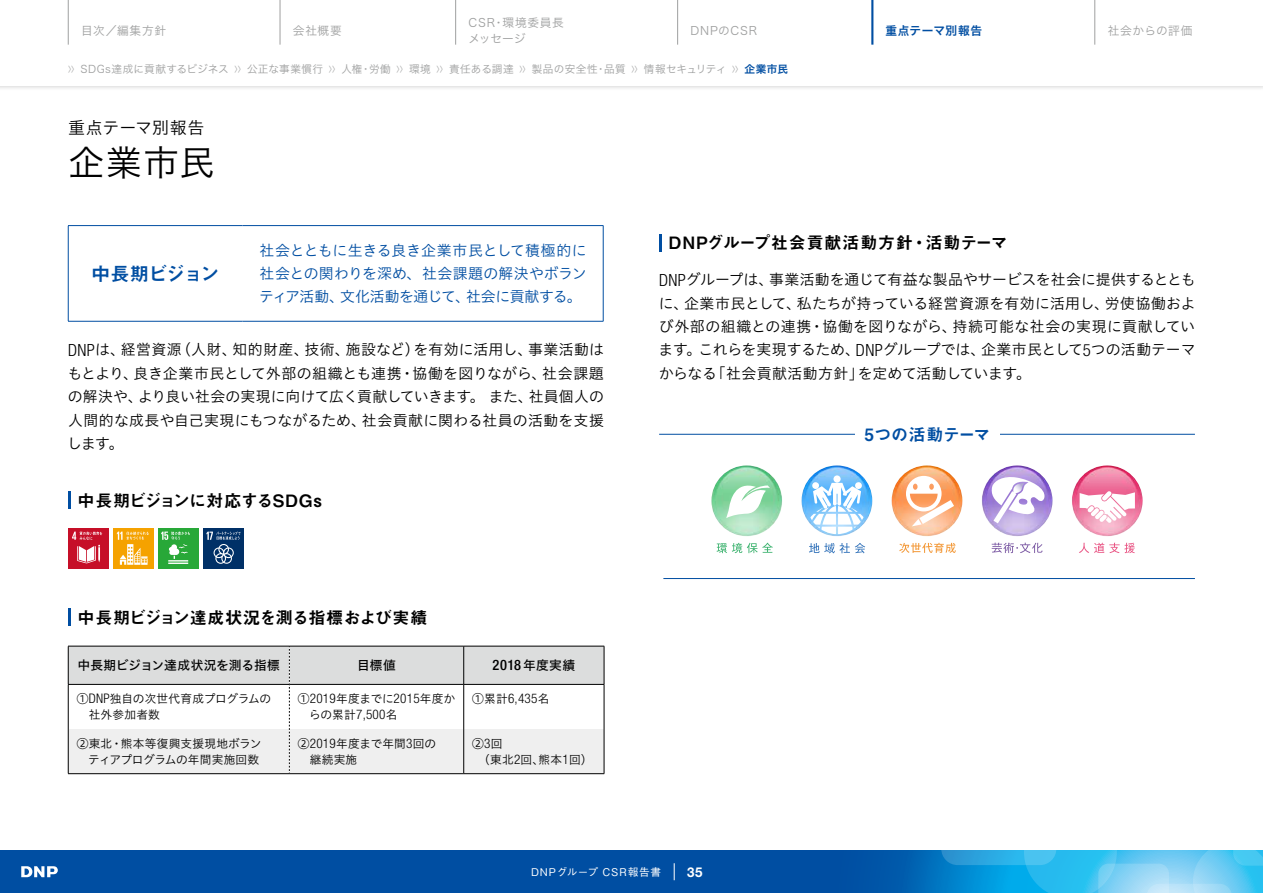
<style>
.page{position:relative;width:1263px;height:893px;background:#fff}
.page>*{position:absolute;margin:0;border:0;box-sizing:border-box;transform-origin:0 0}
.t1{font:36.15px "Hiragino UD Sans Std N W3";color:#000}
.t2{font:19.2px "Midashi Go Pr 6 MB31";letter-spacing:-.05em;color:#004ea2}
.t3{font:16.95px "Midashi Go Pr 6 MB31";letter-spacing:-.04em;color:#000}
.t4{font:16.95px "Midashi Go Pr 6 MB31";letter-spacing:.05em;color:#000}
.t5{font:16.95px "Midashi Go Pr 6 MB31";letter-spacing:-.015em;color:#000}
.t6{font:16.95px "Hiragino UD Sans Std N W3";letter-spacing:.01em;color:#000}
.t7{font:16.95px "Midashi Go Pr 6 MB31";letter-spacing:-.005em;color:#004ea2}
.t8{font:14.85px/23.4px "Hiragino UD Sans Std N W3";letter-spacing:.005em;color:#000;text-align:justify}
.t9{font:14.85px/23.4px "Hiragino UD Sans Std N W3";letter-spacing:-.005em;color:#004ea2;text-align:justify}
.t10{font:500 condensed 14.4px "Helvetica Neue LT Std";color:#000}
.t11{font:700 13.5px "Helvetica Neue LT Std";color:#fff}
.t12{font:300 condensed 13.2px "Helvetica Neue LT Std";color:#000}
.t13{font:12.75px "Hiragino UD Sans Std N W5";letter-spacing:-.01em;color:#000}
.t14{font:11.7px/15.9px "Hiragino UD Sans Std N W3";letter-spacing:.015em;color:#000}
.t15{font:11.7px/15.9px "Hira Kaku Pro W3";letter-spacing:.06em;color:#9fa0a0}
.t16{font:11.7px "Hira Kaku Pro W6";letter-spacing:.055em;color:#004ea2}
.t17{font:10.65px "Hira Kaku Pro W3";letter-spacing:.025em;color:#9fa0a0}
.t18{font:500 10.65px "Gothic BBB Pr 6";letter-spacing:.07em;color:#fff}
.s1{font-size:7.5px}
.s2{font-family:"Hira Kaku Pro W6";color:#004ea2}
.s3{font-family:"Helvetica Neue LT Std";font-weight:300;font-stretch:condensed;font-size:16.8px}
.s4{font-family:"Hiragino UD Sans Std N W5";font-weight:400;font-stretch:normal;font-size:12.75px}
.s5{font-family:"Helvetica Neue LT Std";font-weight:300;font-stretch:condensed;font-size:13.2px}
.s6{font-family:"Hiragino UD Sans Std N W3";font-weight:400;font-stretch:normal;font-size:11.7px}
</style>
<div class="page">
<div style="left:0;top:850px;width:1263px;height:43px;background:#004ea2"></div>
<svg style="left:941px;top:850px;width:322px;height:43px;background:#49bdec"></svg>
<div style="left:0;top:0;width:1263px;height:91px;background:#000;opacity:.15"></div>
<div style="left:0;top:0;width:1263px;height:85px;background:#fff"></div>
<svg style="left:21px;top:866px;width:37px;height:11px"></svg>
<svg style="left:674px;top:863px;width:1px;height:17px"></svg>
<hr style="left:68px;top:0;width:1px;height:45px;background:#9fa0a0">
<hr style="left:280px;top:0;width:1px;height:45px;background:#9fa0a0">
<hr style="left:677px;top:0;width:1px;height:45px;background:#9fa0a0">
<hr style="left:871px;top:0;width:2px;height:45px;background:#004ea2">
<hr style="left:1094px;top:0;width:1px;height:45px;background:#9fa0a0">
<hr style="left:455px;top:0;width:1px;height:45px;background:#9fa0a0">
<svg style="left:68px;top:492px;width:2px;height:17px"></svg>
<div style="left:68px;top:528px;width:41px;height:41px;background:#c60f28"></div>
<svg style="left:72px;top:532px;width:30px;height:31px"></svg>
<div style="left:113px;top:528px;width:41px;height:41px;background:#f5a200"></div>
<svg style="left:117px;top:532px;width:32px;height:33px"></svg>
<div style="left:158px;top:528px;width:41px;height:41px;background:#28a838"></div>
<svg style="left:161px;top:532px;width:29px;height:32px"></svg>
<div style="left:203px;top:528px;width:41px;height:41px;background:#003067"></div>
<svg style="left:206px;top:531px;width:35px;height:33px"></svg>
<svg style="left:68px;top:608px;width:2px;height:17px"></svg>
<hr style="left:604px;top:646px;width:1px;height:38px;background:#000">
<hr style="left:604px;top:685px;width:1px;height:44px;background:#000">
<hr style="left:604px;top:729px;width:1px;height:44px;background:#000">
<svg style="left:68px;top:646px;width:536px;height:128px"></svg>
<svg style="left:659px;top:234px;width:2px;height:17px"></svg>
<hr style="left:68px;top:225px;width:175px;height:1px;background:#004ea2">
<hr style="left:68px;top:226px;width:1px;height:95px;background:#004ea2">
<hr style="left:243px;top:225px;width:360px;height:1px;background:#004ea2">
<hr style="left:603px;top:226px;width:1px;height:95px;background:#004ea2">
<hr style="left:68px;top:321px;width:175px;height:1px;background:#004ea2">
<hr style="left:243px;top:321px;width:360px;height:1px;background:#004ea2">
<hr style="left:659px;top:434px;width:536px;height:1px;background:#004ea2">
<div style="left:855px;top:426px;width:144px;height:17px;background:#fff"></div>
<hr style="left:663px;top:578px;width:532px;height:1px;background:#004ea2">
<img style="left:711px;top:465px;width:71px;height:71px;border-radius:35px">
<svg style="left:726px;top:480px;width:44px;height:38px"></svg>
<svg style="left:717px;top:543px;width:56px;height:10px"></svg>
<img style="left:892px;top:465px;width:70px;height:71px;border-radius:35px">
<svg style="left:906px;top:476px;width:48px;height:50px"></svg>
<img style="left:982px;top:465px;width:70px;height:71px;border-radius:35px">
<svg style="left:992px;top:543px;width:50px;height:10px"></svg>
<img style="left:1072px;top:465px;width:71px;height:71px;border-radius:35px">
<svg style="left:1079px;top:491px;width:56px;height:32px"></svg>
<svg style="left:1079px;top:543px;width:56px;height:10px"></svg>
<img style="left:801px;top:465px;width:71px;height:71px;border-radius:35px">
<svg style="left:809px;top:543px;width:56px;height:10px"></svg>
<svg style="left:806px;top:475px;width:62px;height:59px"></svg>
<svg style="left:990px;top:475px;width:56px;height:48px"></svg>
<svg style="left:899px;top:543px;width:57px;height:10px"></svg>
<p class="t15" style="left:469px;top:14px;width:97px">CSR・環境委員長メッセージ</p>
<p class="t15" style="left:81px;top:22px;width:86px">目次／編集方針</p>
<p class="t15" style="left:293px;top:22px;width:50px">会社概要</p>
<p class="t15" style="left:691px;top:22px;width:68px">DNPのCSR</p>
<p class="t16" style="left:885px;top:20px;width:98px">重点テーマ別報告</p>
<p class="t15" style="left:1108px;top:22px;width:86px">社会からの評価</p>
<p class="t17" style="left:68px;top:59px;width:722px"><span class="s1">〉〉</span> SDGs達成に貢献するビジネス <span class="s1">〉〉</span> 公正な事業慣行 <span class="s1">〉〉</span> 人権・労働 <span class="s1">〉〉</span> 環境 <span class="s1">〉〉</span> 責任ある調達 <span class="s1">〉〉</span> 製品の安全性・品質 <span class="s1">〉〉</span> 情報セキュリティ <span class="s1">〉〉</span> <span class="s2">企業市民</span></p>
<p class="t6" style="left:68px;top:115px;width:138px">重点テーマ別報告</p>
<h1 class="t1" style="left:68px;top:135px;width:148px">企業市民</h1>
<p class="t2" style="left:91px;top:258px;width:130px">中長期ビジョン</p>
<p class="t9" style="left:259px;top:238px;width:329px">社会とともに生きる良き企業市民として積極的に社会との関わりを深め、社会課題の解決やボランティア活動、文化活動を通じて、社会に貢献する。</p>
<p class="t8" style="left:67px;top:337px;width:538px"><span class="s3">DNP</span>は、経営資源（人財、知的財産、技術、施設など）を有効に活用し、事業活動はもとより、良き企業市民として外部の組織とも連携・協働を図りながら、社会課題の解決や、より良い社会の実現に向けて広く貢献していきます。また、社員個人の人間的な成長や自己実現にもつながるため、社会貢献に関わる社員の活動を支援します。</p>
<p class="t5" style="left:78px;top:487px;width:246px">中長期ビジョンに対応するSDGs</p>
<p class="t3" style="left:78px;top:603px;width:351px">中長期ビジョン達成状況を測る指標および実績</p>
<p class="t13" style="left:78px;top:656px;width:204px">中長期ビジョン達成状況を測る指標</p>
<p class="t13" style="left:357px;top:656px;width:40px">目標値</p>
<p class="t10" style="left:493px;top:657px;width:84px">2018<span class="s4">年度実績</span></p>
<p class="t14" style="left:89px;top:690px;width:184px;text-indent:-12px">① <span class="s5">DNP</span>独自の次世代育成プログラムの社外参加者数</p>
<p class="t14" style="left:309px;top:690px;width:148px;text-indent:-11px">① <span class="s5">2019</span>年度までに<span class="s5">2015</span>年度からの累計<span class="s5">7,500</span>名</p>
<p class="t12" style="left:472px;top:691px;width:79px"><span class="s6">①累計</span>6,435<span class="s6">名</span></p>
<p class="t14" style="left:77px;top:735px;width:186px;text-align:right">②東北・熊本等復興支援現地ボランティアプログラムの年間実施回数</p>
<p class="t14" style="left:310px;top:735px;width:128px;text-indent:-12px">② <span class="s5">2019</span>年度まで年間<span class="s5">3</span>回の継続実施</p>
<p class="t14" style="left:478px;top:735px;width:116px;text-indent:-6px">② <span class="s5">3</span>回<br>（東北<span class="s5">2</span>回、熊本<span class="s5">1</span>回）</p>
<p class="t4" style="left:669px;top:229px;width:341px">DNPグループ社会貢献活動方針・活動テーマ</p>
<p class="t8" style="left:659px;top:267px;width:539px"><span class="s3">DNP</span>グループは、事業活動を通じて有益な製品やサービスを社会に提供するとともに、企業市民として、私たちが持っている経営資源を有効に活用し、労使協働および外部の組織との連携・協働を図りながら、持続可能な社会の実現に貢献しています。これらを実現するため、<span class="s3">DNP</span>グループでは、企業市民として<span class="s3">5</span>つの活動テーマからなる「社会貢献活動方針」を定めて活動しています。</p>
<p class="t7" style="left:864px;top:421px;width:128px">5つの活動テーマ</p>
<p class="t18" style="left:531px;top:863px;width:132px">DNPグループ CSR報告書</p>
<p class="t11" style="left:687px;top:863px;width:17px">35</p>
</div>
